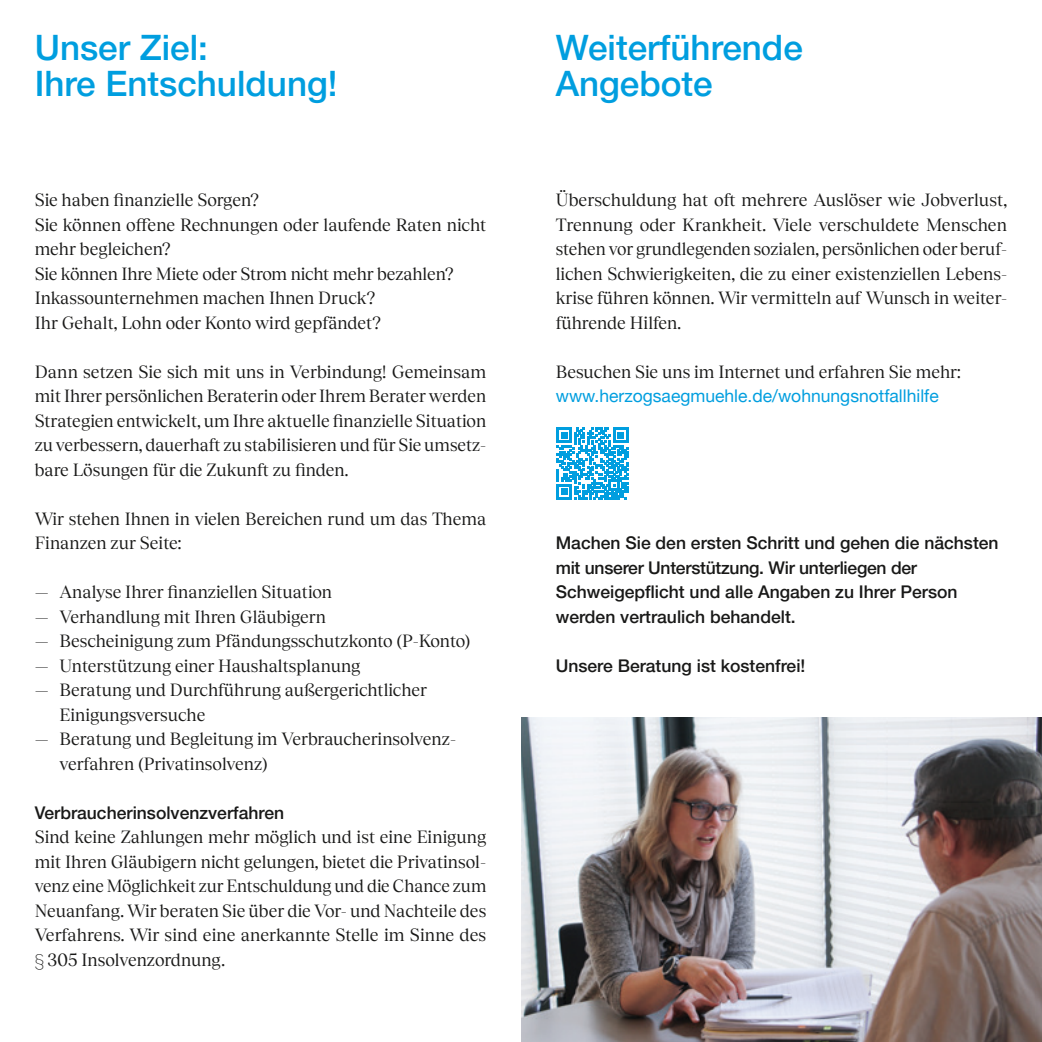
<style>
.page{position:relative;width:1042px;height:1042px;background:#fff}
.page>*{position:absolute;margin:0;border:0;box-sizing:border-box;transform-origin:0 0}
.t1{font:500 35px/36.4px "Helvetica Neue LT Pro";color:#009edf}
.t2{font:17.5px/24.5px "Tobias";color:#191918}
.t3{font:500 17.5px/24.5px "Helvetica Neue LT Pro";color:#191918}
.t4{font:17.5px "Helvetica Neue LT Pro";color:#009edf}
</style>
<div class="page">
<img style="left:521px;top:717px;width:521px;height:325px">
<svg style="left:557px;top:428px;width:71px;height:71px"></svg>
<h1 class="t1" style="left:35px;top:29px;width:304px">Unser Ziel:<br>Ihre Entschuldung!</h1>
<p class="t2" style="left:35px;top:186px;width:453px">Sie haben finanzielle Sorgen?<br>Sie können offene Rechnungen oder laufende Raten nicht mehr begleichen?<br>Sie können Ihre Miete oder Strom nicht mehr bezahlen?<br>Inkassounternehmen machen Ihnen Druck?<br>Ihr Gehalt, Lohn oder Konto wird gepfändet?</p>
<p class="t2" style="left:35px;top:358px;width:453px;text-align:justify">Dann setzen Sie sich mit uns in Verbindung! Gemeinsam mit Ihrer persönlichen Beraterin oder Ihrem Berater werden Strategien entwickelt, um Ihre aktuelle finanzielle Situation zu verbessern, dauerhaft zu stabilisieren und für Sie umsetz&shy;bare Lösungen für die Zukunft zu finden.</p>
<p class="t2" style="left:35px;top:505px;width:453px">Wir stehen Ihnen in vielen Bereichen rund um das Thema<br>Finanzen zur Seite:</p>
<p class="t2" style="left:35px;top:578px;width:299px">— Analyse Ihrer finanziellen Situation</p>
<p class="t2" style="left:35px;top:603px;width:293px">— Verhandlung mit Ihren Gläubigern</p>
<p class="t2" style="left:35px;top:627px;width:437px">— Bescheinigung zum Pfändungsschutzkonto (P-Konto)</p>
<p class="t2" style="left:35px;top:652px;width:327px">— Unterstützung einer Haushaltsplanung</p>
<p class="t2" style="left:60px;top:676px;width:369px;text-indent:-25px">— Beratung und Durchführung außergerichtlicher<br>Einigungsversuche</p>
<p class="t2" style="left:60px;top:725px;width:396px;text-indent:-25px">— Beratung und Begleitung im Verbraucherinsolvenz&shy;verfahren (Privatinsolvenz)</p>
<p class="t3" style="left:35px;top:800px;width:251px">Verbraucherinsolvenzverfahren</p>
<p class="t2" style="left:35px;top:823px;width:453px;text-align:justify">Sind keine Zahlungen mehr möglich und ist eine Einigung mit Ihren Gläubigern nicht gelungen, bietet die Privatinsol&shy;venz eine Möglichkeit zur Entschuldung und die Chance zum Neuanfang. Wir beraten Sie über die Vor- und Nachteile des Verfahrens. Wir sind eine anerkannte Stelle im Sinne des § 305 Insolvenzordnung.</p>
<h1 class="t1" style="left:556px;top:29px;width:249px">Weiterführende<br>Angebote</h1>
<p class="t2" style="left:556px;top:186px;width:453px;text-align:justify">Überschuldung hat oft mehrere Auslöser wie Jobverlust, Trennung oder Krankheit. Viele verschuldete Menschen stehen vor grundlegenden sozialen, persönlichen oder beruf&shy;lichen Schwierigkeiten, die zu einer existenziellen Lebens&shy;krise führen können. Wir vermitteln auf Wunsch in weiter&shy;führende Hilfen.</p>
<p class="t2" style="left:556px;top:358px;width:406px">Besuchen Sie uns im Internet und erfahren Sie mehr:</p>
<p class="t4" style="left:556px;top:385px;width:385px">www.herzogsaegmuehle.de/wohnungsnotfallhilfe</p>
<p class="t3" style="left:556px;top:531px;width:444px">Machen Sie den ersten Schritt und gehen die nächsten mit unserer Unterstützung. Wir unterliegen der -Schweige-pflicht und alle Angaben zu Ihrer Person werden vertraulich behandelt.</p>
<p class="t3" style="left:556px;top:653px;width:251px">Unsere Beratung ist kostenfrei!</p>
</div>
